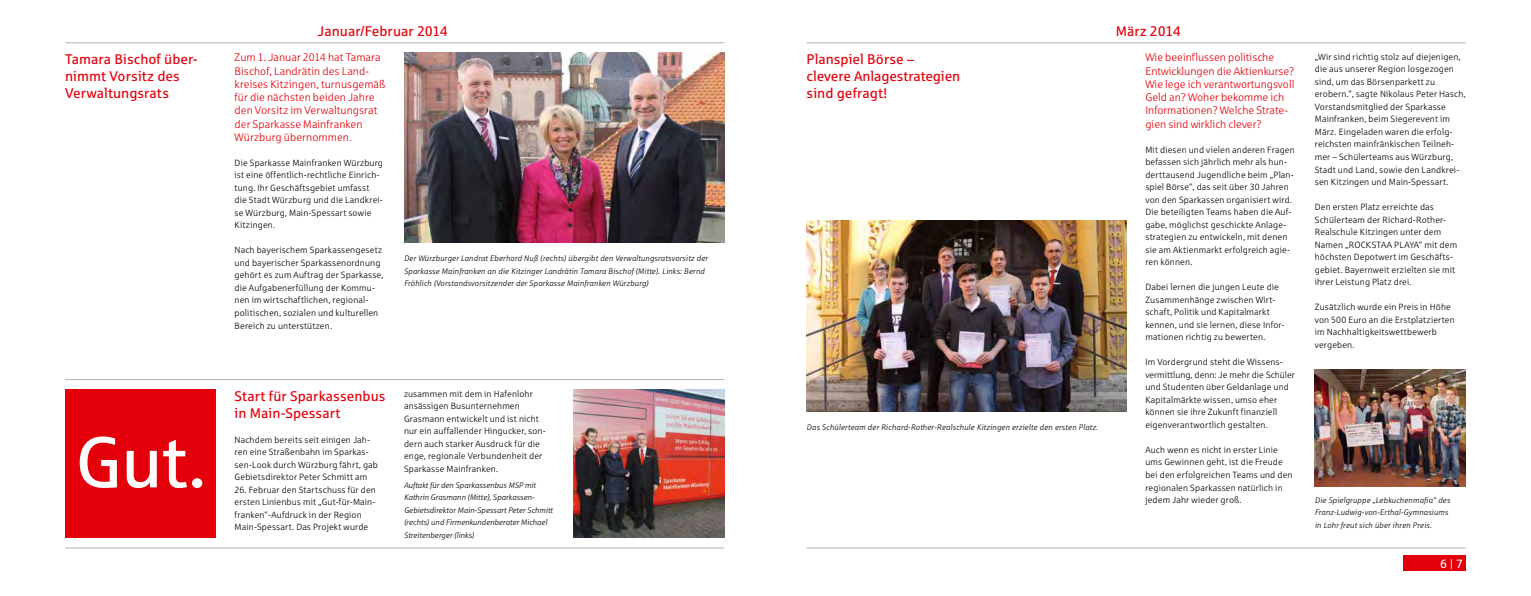
<style>
.page{position:relative;width:1531px;height:596px;background:#fff}
.page>*{position:absolute;margin:0;border:0;box-sizing:border-box;transform-origin:0 0}
.t1{font:72px "Sparkasse Rg";color:#fff}
.t2{font:14px/16.8px "Sparkasse Rg";color:#e3000b}
.t3{font:12px "Sparkasse Rg";color:#fff}
.t4{font:11px/13.2px "Sparkasse Lt";color:#e3000b}
.t5{font:9px/12.5px "Sparkasse Lt";letter-spacing:.015em;color:#000}
.t6{font:italic 8px/12.5px "Sparkasse Lt";letter-spacing:.015em;color:#000}
</style>
<div class="page">
<hr style="left:806px;top:547px;width:660px;height:1px;background:#b2b3b5">
<hr style="left:806px;top:43px;width:660px;height:1px;background:#b2b3b5">
<hr style="left:65px;top:547px;width:659px;height:1px;background:#b2b3b5">
<hr style="left:65px;top:43px;width:659px;height:1px;background:#b2b3b5">
<img style="left:404px;top:52px;width:320px;height:190px">
<hr style="left:65px;top:379px;width:659px;height:1px;background:#b2b3b5">
<img style="left:573px;top:389px;width:151px;height:148px">
<img style="left:1315px;top:369px;width:151px;height:117px">
<div style="left:65px;top:389px;width:151px;height:148px;background:#e3000b"></div>
<img style="left:806px;top:221px;width:321px;height:190px">
<div style="left:1403px;top:555px;width:63px;height:15px;background:#e3000b"></div>
<h2 class="t2" style="left:318px;top:22px;width:132px">Januar/Februar 2014</h2>
<h2 class="t2" style="left:1115px;top:22px;width:67px">März 2014</h2>
<h2 class="t2" style="left:65px;top:50px;width:134px">Tamara Bischof über&shy;nimmt Vorsitz des<br>Verwaltungsrats</h2>
<p class="t4" style="left:235px;top:51px;width:152px">Zum 1. Januar 2014 hat Tamara<br>Bischof, Landrätin des Land&shy;kreises Kitzingen, turnusgemäß für die nächsten beiden Jahre den Vorsitz im Verwaltungsrat der Sparkasse Mainfranken<br>Würzburg übernommen.</p>
<p class="t5" style="left:235px;top:156px;width:150px">Die Sparkasse Mainfranken Würzburg ist eine öffentlich-rechtliche Einrich&shy;tung. Ihr Geschäftsgebiet umfasst die Stadt Würzburg und die Landkrei&shy;se Würzburg, Main-Spessart sowie<br>Kitzingen.</p>
<p class="t5" style="left:235px;top:244px;width:150px">Nach bayerischem Sparkassengesetz und bayerischer Sparkassenordnung gehört es zum Auftrag der Sparkasse, die Aufgabenerfüllung der Kommu&shy;nen im wirtschaftlichen, regional&shy;politischen, sozialen und kulturellen Bereich zu unterstützen.</p>
<p class="t6" style="left:404px;top:252px;width:305px">Der Würzburger Landrat Eberhard Nuß (rechts) übergibt den Verwaltungsratsvorsitz der<br>Sparkasse Mainfranken an die Kitzinger Landrätin Tamara Bischof (Mitte). Links: Bernd<br>Fröhlich (Vorstandsvorsitzender der Sparkasse Mainfranken Würzburg)</p>
<h1 class="t1" style="left:75px;top:418px;width:133px">Gut.</h1>
<h2 class="t2" style="left:235px;top:387px;width:152px">Start für Sparkassenbus in Main-Spessart</h2>
<p class="t5" style="left:235px;top:433px;width:145px">Nachdem bereits seit einigen Jah&shy;ren eine Straßenbahn im Sparkas&shy;sen-Look durch Würzburg fährt, gab Gebietsdirektor Peter Schmitt am</p>
<p class="t5" style="left:235px;top:483px;width:143px">26. Februar den Startschuss für den ersten Linienbus mit „Gut-für-Main&shy;franken“-Aufdruck in der Region Main-Spessart. Das Projekt wurde</p>
<p class="t5" style="left:404px;top:387px;width:143px">zusammen mit dem in Hafenlohr ansässigen Busunternehmen<br>Grasmann entwickelt und ist nicht nur ein auffallender Hingucker, son&shy;dern auch starker Ausdruck für die enge, regionale Verbundenheit der<br>Sparkasse Mainfranken.</p>
<p class="t6" style="left:404px;top:478px;width:150px">Auftakt für den Sparkassenbus MSP mit Kathrin Grasmann (Mitte), Sparkassen-Gebietsdirektor Main-Spessart Peter Schmitt (rechts) und Firmenkundenberater Michael Streitenberger (links)</p>
<h2 class="t2" style="left:806px;top:50px;width:155px">Planspiel Börse – clevere Anlagestrategien sind gefragt!</h2>
<p class="t4" style="left:1145px;top:51px;width:151px">Wie beeinflussen politische<br>Entwicklungen die Aktienkurse?<br>Wie lege ich verantwortungsvoll<br>Geld an? Woher bekomme ich<br>Informationen? Welche Strate&shy;gien sind wirklich clever?</p>
<p class="t5" style="left:1145px;top:143px;width:151px">Mit diesen und vielen anderen Fragen befassen sich jährlich mehr als hun&shy;derttausend Jugendliche beim „Plan&shy;spiel Börse“, das seit über 30 Jahren von den Sparkassen organisiert wird.<br>Die beteiligten Teams haben die Auf&shy;gabe, möglichst geschickte Anlage&shy;strategien zu entwickeln, mit denen sie am Aktienmarkt erfolgreich agie&shy;ren können.</p>
<p class="t5" style="left:1145px;top:280px;width:141px">Dabei lernen die jungen Leute die Zusammenhänge zwischen Wirt&shy;schaft, Politik und Kapitalmarkt kennen, und sie lernen, diese Infor&shy;mationen richtig zu bewerten.</p>
<p class="t5" style="left:1145px;top:355px;width:151px">Im Vordergrund steht die Wissens&shy;vermittlung, denn: Je mehr die Schüler und Studenten über Geldanlage und Kapitalmärkte wissen, umso eher können sie ihre Zukunft finanziell eigenverantwortlich gestalten.</p>
<p class="t5" style="left:1145px;top:443px;width:149px">Auch wenn es nicht in erster Linie ums Gewinnen geht, ist die Freude bei den erfolgreichen Teams und den regionalen Sparkassen natürlich in jedem Jahr wieder groß.</p>
<p class="t6" style="left:806px;top:420px;width:293px">Das Schülerteam der Richard-Rother-Realschule Kitzingen erzielte den ersten Platz.</p>
<p class="t5" style="left:1315px;top:50px;width:152px">„Wir sind richtig stolz auf diejenigen, die aus unserer Region losgezogen sind, um das Börsenparkett zu erobern.“, sagte Nikolaus Peter Hasch, Vorstandsmitglied der Sparkasse Mainfranken, beim Siegerevent im März. Eingeladen waren die erfolg&shy;reichsten mainfränkischen Teilneh&shy;mer – Schülerteams aus Würzburg, Stadt und Land, sowie den Landkrei&shy;sen Kitzingen und Main-Spessart.</p>
<p class="t5" style="left:1315px;top:200px;width:144px">Den ersten Platz erreichte das<br>Schülerteam der Richard-Rother-<br>Realschule Kitzingen unter dem<br>Namen „ROCKSTAA PLAYA“ mit dem höchsten Depotwert im Geschäfts&shy;gebiet. Bayernweit erzielten sie mit ihrer Leistung Platz drei.</p>
<p class="t5" style="left:1315px;top:300px;width:141px">Zusätzlich wurde ein Preis in Höhe von 500 Euro an die Erstplatzierten im Nachhaltigkeitswettbewerb vergeben.</p>
<p class="t6" style="left:1315px;top:493px;width:137px">Die Spielgruppe „Lebkuchenmafia“ des<br>Franz-Ludwig-von-Erthal-Gymnasiums in Lohr freut sich über ihren Preis.</p>
<h3 class="t3" style="left:1440px;top:556px;width:24px">6 | 7</h3>
</div>
